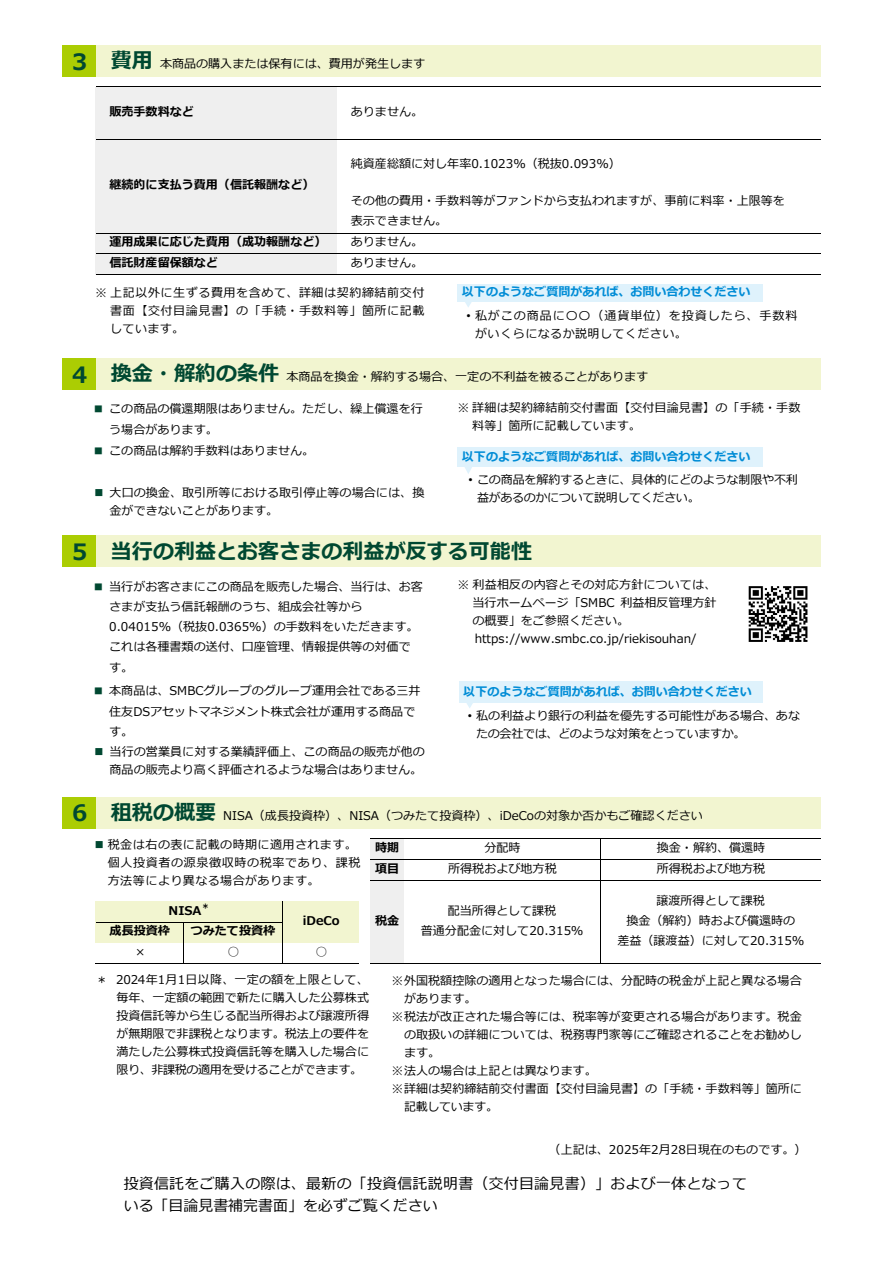
<style>
.page{position:relative;width:893px;height:1263px;background:#fff}
.page>*{position:absolute;margin:0;border:0;box-sizing:border-box;transform-origin:0 0}
.t1{font:700 22.5px "Meiryo";color:#004831}
.t2{font:700 21px "Meiryo";color:#004831}
.t3{font:15px/22.5px "Meiryo";letter-spacing:.01em;color:#000}
.t4{font:12px/18px "Meiryo";color:#000}
.t5{font:700 12px "Meiryo";color:#000}
.t6{font:700 12px "Meiryo";color:#008cd6}
.t7{font:12px/18px "Meiryo";letter-spacing:.045em;color:#000}
.t8{font:12px/18px "Meiryo";letter-spacing:.06em;color:#000}
.t9{font:12px "Meiryo";letter-spacing:-.03em;color:#000}
.t10{font:700 8.1px "Meiryo";color:#000}
.s1{font-weight:700;font-size:22.5px;color:#004831}
.s2{font-weight:700;font-size:21px;color:#004831}
.s3{font-family:"Arial"}
.s4{color:#004831}
</style>
<div class="page">
<div style="left:63px;top:45px;width:33px;height:31px;background:#abcd03"></div>
<div style="left:96px;top:45px;width:724px;height:31px;background:#f2f5d0"></div>
<div style="left:96px;top:87px;width:241px;height:10px;background:#efefef"></div>
<div style="left:96px;top:97px;width:241px;height:11px;background:#efefef"></div>
<div style="left:96px;top:108px;width:241px;height:10px;background:#efefef"></div>
<div style="left:96px;top:118px;width:241px;height:11px;background:#efefef"></div>
<div style="left:96px;top:129px;width:241px;height:10px;background:#efefef"></div>
<div style="left:96px;top:139px;width:241px;height:11px;background:#efefef"></div>
<div style="left:96px;top:149px;width:241px;height:11px;background:#efefef"></div>
<div style="left:96px;top:160px;width:241px;height:10px;background:#efefef"></div>
<div style="left:96px;top:170px;width:241px;height:11px;background:#efefef"></div>
<div style="left:96px;top:181px;width:241px;height:10px;background:#efefef"></div>
<div style="left:96px;top:191px;width:241px;height:11px;background:#efefef"></div>
<div style="left:96px;top:202px;width:241px;height:10px;background:#efefef"></div>
<div style="left:96px;top:212px;width:241px;height:11px;background:#efefef"></div>
<div style="left:96px;top:222px;width:241px;height:11px;background:#efefef"></div>
<div style="left:96px;top:233px;width:241px;height:11px;background:#efefef"></div>
<div style="left:96px;top:243px;width:241px;height:11px;background:#efefef"></div>
<div style="left:96px;top:254px;width:241px;height:10px;background:#efefef"></div>
<div style="left:96px;top:264px;width:241px;height:11px;background:#efefef"></div>
<div style="left:63px;top:358px;width:33px;height:32px;background:#abcd03"></div>
<div style="left:96px;top:358px;width:724px;height:32px;background:#f2f5d0"></div>
<div style="left:63px;top:536px;width:33px;height:31px;background:#abcd03"></div>
<div style="left:96px;top:536px;width:724px;height:31px;background:#f2f5d0"></div>
<div style="left:63px;top:797px;width:33px;height:31px;background:#abcd03"></div>
<div style="left:96px;top:797px;width:724px;height:31px;background:#f2f5d0"></div>
<div style="left:370px;top:838px;width:33px;height:11px;background:#efefef"></div>
<div style="left:370px;top:849px;width:33px;height:10px;background:#efefef"></div>
<div style="left:370px;top:859px;width:33px;height:11px;background:#efefef"></div>
<div style="left:370px;top:870px;width:33px;height:10px;background:#efefef"></div>
<div style="left:370px;top:880px;width:33px;height:11px;background:#efefef"></div>
<div style="left:370px;top:891px;width:33px;height:10px;background:#efefef"></div>
<div style="left:96px;top:901px;width:263px;height:11px;background:#f2f5d0"></div>
<div style="left:370px;top:901px;width:33px;height:11px;background:#efefef"></div>
<div style="left:96px;top:912px;width:263px;height:10px;background:#f2f5d0"></div>
<div style="left:370px;top:912px;width:33px;height:10px;background:#efefef"></div>
<div style="left:96px;top:922px;width:263px;height:11px;background:#f2f5d0"></div>
<div style="left:370px;top:922px;width:33px;height:11px;background:#efefef"></div>
<div style="left:96px;top:932px;width:263px;height:11px;background:#f2f5d0"></div>
<div style="left:370px;top:932px;width:33px;height:11px;background:#efefef"></div>
<div style="left:370px;top:943px;width:33px;height:10px;background:#efefef"></div>
<div style="left:370px;top:953px;width:33px;height:11px;background:#efefef"></div>
<hr style="left:96px;top:964px;width:263px;height:1px;background:#000">
<hr style="left:601px;top:839px;width:1px;height:125px;background:#000">
<hr style="left:282px;top:901px;width:1px;height:63px;background:#000">
<hr style="left:183px;top:922px;width:1px;height:42px;background:#000">
<hr style="left:96px;top:87px;width:724px;height:1px;background:#000">
<hr style="left:96px;top:139px;width:724px;height:1px;background:#000">
<hr style="left:96px;top:233px;width:724px;height:1px;background:#000">
<hr style="left:96px;top:254px;width:724px;height:1px;background:#000">
<hr style="left:96px;top:275px;width:724px;height:1px;background:#000">
<hr style="left:370px;top:838px;width:450px;height:1px;background:#000">
<hr style="left:370px;top:859px;width:450px;height:1px;background:#000">
<hr style="left:370px;top:880px;width:450px;height:1px;background:#000">
<hr style="left:96px;top:922px;width:186px;height:1px;background:#000">
<hr style="left:370px;top:964px;width:450px;height:1px;background:#000">
<svg style="left:465px;top:302px;width:7px;height:5px"></svg>
<div style="left:458px;top:284px;width:305px;height:18px;background:#dff2fc"></div>
<svg style="left:465px;top:467px;width:7px;height:7px"></svg>
<div style="left:458px;top:447px;width:305px;height:20px;background:#dff2fc"></div>
<svg style="left:466px;top:703px;width:7px;height:5px"></svg>
<div style="left:459px;top:681px;width:304px;height:22px;background:#dff2fc"></div>
<img style="left:748px;top:586px;width:60px;height:56px">
<p class="t4" style="left:72px;top:55px;width:355px"><span class="s1">3</span> <span class="s2">費用</span> 本商品の購入または保有には、費用が発生します</p>
<p class="t5" style="left:109px;top:103px;width:86px">販売手数料など</p>
<p class="t5" style="left:109px;top:176px;width:207px">継続的に支払う費用（信託報酬など）</p>
<p class="t4" style="left:351px;top:103px;width:74px">ありません。</p>
<p class="t4" style="left:351px;top:155px;width:272px">純資産総額に対し年率0.1023%（税抜0.093%）</p>
<p class="t4" style="left:351px;top:191px;width:436px;line-height:20.1px">その他の費用・手数料等がファンドから支払われますが、事前に料率・上限等を表示できません。</p>
<p class="t5" style="left:109px;top:234px;width:219px">運用成果に応じた費用（成功報酬など）</p>
<p class="t4" style="left:351px;top:234px;width:74px">ありません。</p>
<p class="t5" style="left:109px;top:254px;width:110px">信託財産留保額など</p>
<p class="t4" style="left:351px;top:255px;width:74px">ありません。</p>
<p class="t4" style="left:110px;top:284px;width:316px;text-align:justify;text-indent:-15px">※ 上記以外に生ずる費用を含めて、詳細は契約締結前交付書面【交付目論見書】の「手続・手数料等」箇所に記載しています。</p>
<p class="t6" style="left:462px;top:284px;width:290px">以下のようなご質問があれば、お問い合わせください</p>
<p class="t8" style="left:475px;top:307px;width:324px;text-indent:-8px"><span class="s3">•</span> 私がこの商品に〇〇（通貨単位）を投資したら、手数料がいくらになるか説明してください。</p>
<h1 class="t1" style="left:72px;top:359px;width:17px">4</h1>
<p class="t4" style="left:111px;top:369px;width:539px"><span class="s2">換金・解約の条件</span> 本商品を換金・解約する場合、一定の不利益を被ることがあります</p>
<p class="t4" style="left:109px;top:400px;width:315px;line-height:20.1px;text-indent:-17px"><span class="s4">■</span> この商品の償還期限はありません。ただし、繰上償還を行う場合があります。</p>
<p class="t4" style="left:92px;top:443px;width:223px"><span class="s4">■</span> この商品は解約手数料はありません。</p>
<p class="t4" style="left:472px;top:399px;width:330px;text-indent:-15px">※ 詳細は契約締結前交付書面【交付目論見書】の「手続・手数料等」箇所に記載しています。</p>
<p class="t6" style="left:462px;top:448px;width:290px">以下のようなご質問があれば、お問い合わせください</p>
<p class="t4" style="left:469px;top:471px;width:331px"><span class="s3">•</span> この商品を解約するときに、具体的にどのような制限や不利</p>
<p class="t4" style="left:95px;top:484px;width:331px"><span class="s4">■</span> 大口の換金、取引所等における取引停止等の場合には、換</p>
<p class="t9" style="left:477px;top:489px;width:224px">益があるのかについて説明してください。</p>
<p class="t4" style="left:110px;top:502px;width:170px">金ができないことがあります。</p>
<h1 class="t1" style="left:72px;top:536px;width:17px">5</h1>
<h2 class="t2" style="left:111px;top:536px;width:423px">当行の利益とお客さまの利益が反する可能性</h2>
<p class="t4" style="left:109px;top:577px;width:315px;line-height:20.1px;text-indent:-17px"><span class="s4">■</span> 当行がお客さまにこの商品を販売した場合、当行は、お客さまが支払う信託報酬のうち、組成会社等から<br>0.04015%（税抜0.0365%）の手数料をいただきます。これは各種書類の送付、口座管理、情報提供等の対価です。</p>
<p class="t4" style="left:109px;top:682px;width:313px;line-height:20.1px;text-indent:-17px"><span class="s4">■</span> 本商品は、SMBCグループのグループ運⽤会社である三井住友DSアセットマネジメント株式会社が運⽤する商品です。</p>
<p class="t4" style="left:95px;top:744px;width:332px;text-align:right"><span class="s4">■</span> 当行の営業員に対する業績評価上、この商品の販売が他の商品の販売より高く評価されるような場合はありません。</p>
<p class="t4" style="left:473px;top:576px;width:245px;text-indent:-15px">※ 利益相反の内容とその対応方針については、当行ホームページ「SMBC 利益相反管理方針の概要」をご参照ください。https://www.smbc.co.jp/riekisouhan/</p>
<p class="t6" style="left:463px;top:683px;width:290px">以下のようなご質問があれば、お問い合わせください</p>
<p class="t4" style="left:476px;top:707px;width:325px;text-indent:-8px"><span class="s3">•</span> 私の利益より銀行の利益を優先する可能性がある場合、あなたの会社では、どのような対策をとっていますか。</p>
<h1 class="t1" style="left:72px;top:797px;width:17px">6</h1>
<p class="t4" style="left:111px;top:807px;width:594px"><span class="s2">租税の概要</span> NISA（成長投資枠）、NISA（つみたて投資枠）、iDeCoの対象か否かもご確認ください</p>
<p class="t7" style="left:108px;top:837px;width:254px;text-indent:-13px"><span class="s4">■</span> 税金は右の表に記載の時期に適用されます。個人投資者の源泉徴収時の税率であり、課税方法等により異なる場合があります。</p>
<p class="t5" style="left:169px;top:902px;width:34px">NISA</p>
<p class="t10" style="left:202px;top:901px;width:10px">＊</p>
<p class="t5" style="left:303px;top:912px;width:38px">iDeCo</p>
<p class="t5" style="left:110px;top:922px;width:62px">成長投資枠</p>
<p class="t5" style="left:191px;top:922px;width:86px">つみたて投資枠</p>
<p class="t4" style="left:228px;top:943px;width:14px">○</p>
<p class="t4" style="left:315px;top:943px;width:14px">○</p>
<p class="t4" style="left:135px;top:943px;width:11px">×</p>
<p class="t5" style="left:375px;top:839px;width:26px">時期</p>
<p class="t4" style="left:484px;top:839px;width:38px">分配時</p>
<p class="t5" style="left:375px;top:860px;width:26px">項目</p>
<p class="t5" style="left:375px;top:912px;width:26px">税金</p>
<p class="t4" style="left:448px;top:860px;width:110px">所得税および地方税</p>
<p class="t4" style="left:421px;top:901px;width:164px;line-height:20.1px;text-align:center">配当所得として課税<br>普通分配金に対して20.315％</p>
<p class="t4" style="left:657px;top:838px;width:110px;line-height:20.9px">換金・解約、償還時所得税および地方税</p>
<p class="t4" style="left:617px;top:891px;width:188px;line-height:20.1px;text-align:center">譲渡所得として課税<br>換金（解約）時および償還時の<br>差益（譲渡益）に対して20.315％</p>
<p class="t4" style="left:116px;top:971px;width:254px;text-align:justify;text-indent:-20px">＊ 2024年1月1日以降、一定の額を上限として、毎年、一定額の範囲で新たに購入した公募株式投資信託等から生じる配当所得および譲渡所得が無期限で非課税となります。税法上の要件を満たした公募株式投資信託等を購入した場合に限り、非課税の適用を受けることができます。</p>
<p class="t4" style="left:391px;top:972px;width:412px">※外国税額控除の適用となった場合には、分配時の税金が上記と異なる場合</p>
<p class="t4" style="left:404px;top:990px;width:74px">があります。</p>
<p class="t4" style="left:391px;top:1008px;width:412px">※税法が改正された場合等には、税率等が変更される場合があります。税金</p>
<p class="t4" style="left:404px;top:1026px;width:399px">の取扱いの詳細については、税務専門家等にご確認されることをお勧めし</p>
<p class="t4" style="left:404px;top:1044px;width:38px">ます。</p>
<p class="t4" style="left:391px;top:1062px;width:207px">※法人の場合は上記とは異なります。</p>
<p class="t4" style="left:391px;top:1080px;width:412px">※詳細は契約締結前交付書面【交付目論見書】の「手続・手数料等」箇所に</p>
<p class="t9" style="left:404px;top:1098px;width:95px">記載しています。</p>
<p class="t4" style="left:549px;top:1142px;width:259px">（上記は、2025年2月28日現在のものです。）</p>
<p class="t3" style="left:124px;top:1173px;width:625px">投資信託をご購入の際は、最新の「投資信託説明書（交付目論見書）」および一体となっている「目論見書補完書面」を必ずご覧ください</p>
</div>
